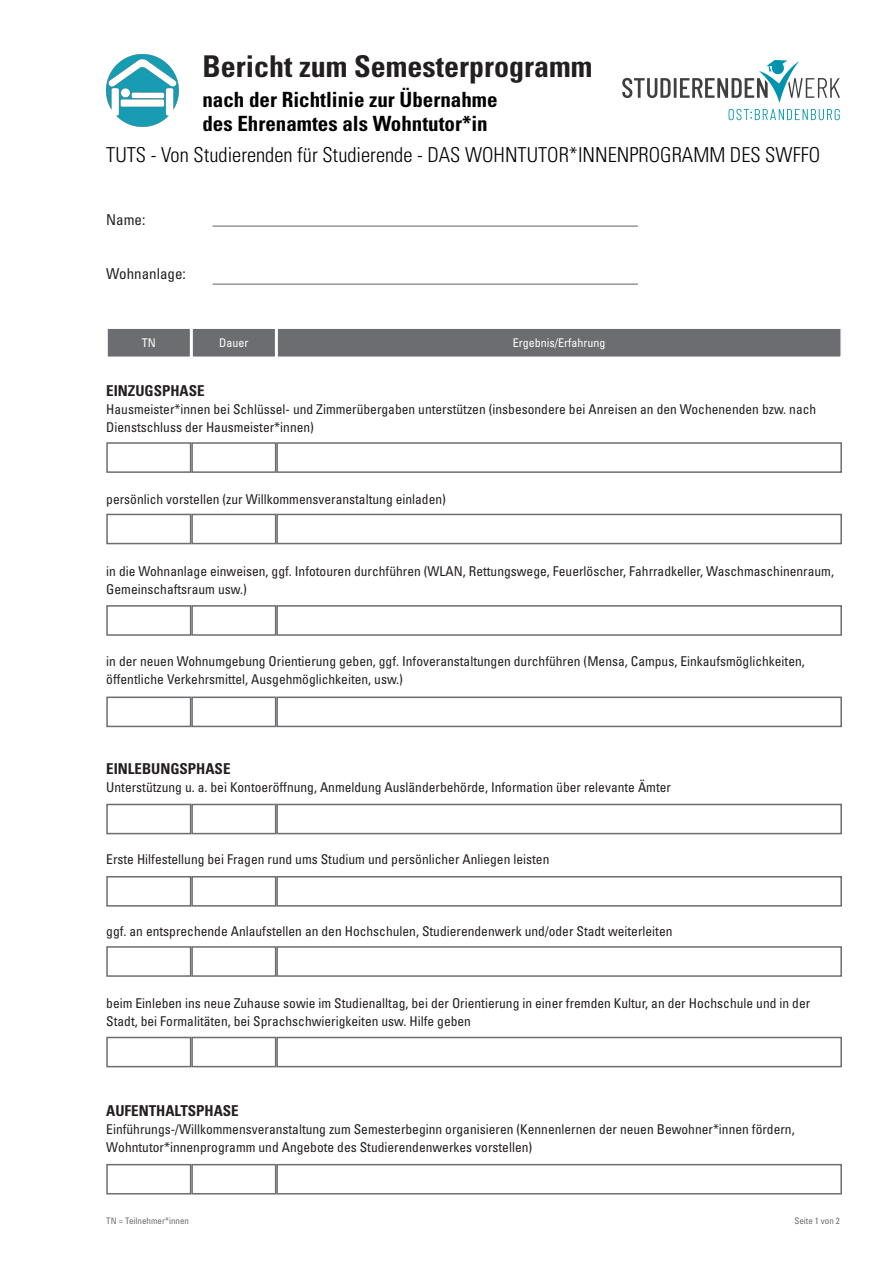
<style>
.page{position:relative;width:893px;height:1263px;background:#fff}
.page>*{position:absolute;margin:0;border:0;box-sizing:border-box;transform-origin:0 0}
.t1{font:700 condensed 30px "Univers";color:#231f20}
.t2{font:700 condensed 21px "Univers";color:#000}
.t3{font:300 condensed 20.55px "Univers";color:#000}
.t4{font:700 condensed 15px "Univers";color:#231f20}
.t5{font:condensed 15px "Univers";color:#231f20}
.t6{font:condensed 13.5px/18px "Univers";color:#231f20}
.t7{font:condensed 12px "Univers";color:#fff}
.t8{font:condensed 9px "Univers";color:#6c6d70}
</style>
<div class="page">
<hr style="left:213px;top:225px;width:425px;height:2px;background:#939598">
<hr style="left:213px;top:283px;width:425px;height:2px;background:#939598">
<div style="left:107px;top:328px;width:84px;height:29px;background:#6c6d70"></div>
<div style="left:106px;top:327px;width:85px;height:31px;border:2px solid #fff"></div>
<div style="left:192px;top:328px;width:84px;height:29px;background:#6c6d70"></div>
<div style="left:191px;top:327px;width:85px;height:31px;border:2px solid #fff"></div>
<div style="left:277px;top:328px;width:564px;height:29px;background:#6c6d70"></div>
<div style="left:276px;top:327px;width:566px;height:31px;border:2px solid #fff"></div>
<div style="left:106px;top:442px;width:85px;height:31px;background:#fff;border:2px solid #6c6d70"></div>
<div style="left:191px;top:442px;width:85px;height:31px;background:#fff;border:2px solid #6c6d70"></div>
<div style="left:276px;top:442px;width:566px;height:31px;background:#fff;border:2px solid #6c6d70"></div>
<div style="left:106px;top:514px;width:85px;height:30px;background:#fff;border:2px solid #6c6d70"></div>
<div style="left:191px;top:514px;width:85px;height:30px;background:#fff;border:2px solid #6c6d70"></div>
<div style="left:276px;top:514px;width:566px;height:30px;background:#fff;border:2px solid #6c6d70"></div>
<div style="left:106px;top:605px;width:85px;height:31px;background:#fff;border:2px solid #6c6d70"></div>
<div style="left:191px;top:605px;width:85px;height:31px;background:#fff;border:2px solid #6c6d70"></div>
<div style="left:276px;top:605px;width:566px;height:31px;background:#fff;border:2px solid #6c6d70"></div>
<div style="left:106px;top:696px;width:85px;height:31px;background:#fff;border:2px solid #6c6d70"></div>
<div style="left:191px;top:696px;width:85px;height:31px;background:#fff;border:2px solid #6c6d70"></div>
<div style="left:276px;top:696px;width:566px;height:31px;background:#fff;border:2px solid #6c6d70"></div>
<div style="left:106px;top:804px;width:85px;height:30px;background:#fff;border:2px solid #6c6d70"></div>
<div style="left:191px;top:804px;width:85px;height:30px;background:#fff;border:2px solid #6c6d70"></div>
<div style="left:276px;top:804px;width:566px;height:30px;background:#fff;border:2px solid #6c6d70"></div>
<div style="left:106px;top:876px;width:85px;height:31px;background:#fff;border:2px solid #6c6d70"></div>
<div style="left:191px;top:876px;width:85px;height:31px;background:#fff;border:2px solid #6c6d70"></div>
<div style="left:276px;top:876px;width:566px;height:31px;background:#fff;border:2px solid #6c6d70"></div>
<div style="left:106px;top:946px;width:85px;height:31px;background:#fff;border:2px solid #6c6d70"></div>
<div style="left:191px;top:946px;width:85px;height:31px;background:#fff;border:2px solid #6c6d70"></div>
<div style="left:276px;top:946px;width:566px;height:31px;background:#fff;border:2px solid #6c6d70"></div>
<div style="left:106px;top:1037px;width:85px;height:30px;background:#fff;border:2px solid #6c6d70"></div>
<div style="left:191px;top:1037px;width:85px;height:30px;background:#fff;border:2px solid #6c6d70"></div>
<div style="left:276px;top:1037px;width:566px;height:30px;background:#fff;border:2px solid #6c6d70"></div>
<div style="left:106px;top:1164px;width:85px;height:30px;background:#fff;border:2px solid #6c6d70"></div>
<div style="left:191px;top:1164px;width:85px;height:30px;background:#fff;border:2px solid #6c6d70"></div>
<div style="left:276px;top:1164px;width:566px;height:30px;background:#fff;border:2px solid #6c6d70"></div>
<img style="left:106px;top:54px;width:73px;height:72px">
<img style="left:622px;top:60px;width:218px;height:61px">
<p class="t1" style="left:202px;top:48px;width:391px">Bericht zum Semesterprogramm</p>
<p class="t2" style="left:202px;top:87px;width:297px">nach der Richtlinie zur Übernahme</p>
<p class="t2" style="left:202px;top:111px;width:287px">des Ehrenamtes als Wohntutor*in</p>
<p class="t3" style="left:106px;top:143px;width:715px">TUTS - Von Studierenden für Studierende - DAS WOHNTUTOR*INNENPROGRAMM DES SWFFO</p>
<p class="t5" style="left:106px;top:210px;width:41px">Name:</p>
<p class="t5" style="left:106px;top:264px;width:81px">Wohnanlage:</p>
<p class="t7" style="left:142px;top:335px;width:16px">TN</p>
<p class="t7" style="left:219px;top:335px;width:31px">Dauer</p>
<p class="t7" style="left:513px;top:335px;width:94px">Ergebnis/Erfahrung</p>
<p class="t4" style="left:106px;top:381px;width:100px">EINZUGSPHASE</p>
<p class="t6" style="left:106px;top:400px;width:711px">Hausmeister*innen bei Schlüssel- und Zimmerübergaben unterstützen (insbesondere bei Anreisen an den Wochenenden bzw. nach<br>Dienstschluss der Hausmeister*innen)</p>
<p class="t6" style="left:106px;top:490px;width:341px">persönlich vorstellen (zur Willkommensveranstaltung einladen)</p>
<p class="t6" style="left:106px;top:562px;width:729px">in die Wohnanlage einweisen, ggf. Infotouren durchführen (WLAN, Rettungswege, Feuerlöscher, Fahrradkeller, Waschmaschinenraum,<br>Gemeinschaftsraum usw.)</p>
<p class="t6" style="left:106px;top:652px;width:700px">in der neuen Wohnumgebung Orientierung geben, ggf. Infoveranstaltungen durchführen (Mensa, Campus, Einkaufsmöglichkeiten, öffentliche Verkehrsmittel, Ausgehmöglichkeiten, usw.)</p>
<p class="t4" style="left:106px;top:759px;width:126px">EINLEBUNGSPHASE</p>
<p class="t6" style="left:106px;top:778px;width:566px">Unterstützung u. a. bei Kontoeröffnung, Anmeldung Ausländerbehörde, Information über relevante Ämter</p>
<p class="t6" style="left:106px;top:850px;width:445px">Erste Hilfestellung bei Fragen rund ums Studium und persönlicher Anliegen leisten</p>
<p class="t6" style="left:106px;top:922px;width:568px">ggf. an entsprechende Anlaufstellen an den Hochschulen, Studierendenwerk und/oder Stadt weiterleiten</p>
<p class="t6" style="left:106px;top:994px;width:705px">beim Einleben ins neue Zuhause sowie im Studienalltag, bei der Orientierung in einer fremden Kultur, an der Hochschule und in der<br>Stadt, bei Formalitäten, bei Sprachschwierigkeiten usw. Hilfe geben</p>
<p class="t4" style="left:106px;top:1101px;width:134px">AUFENTHALTSPHASE</p>
<p class="t6" style="left:106px;top:1120px;width:690px;line-height:17.4px">Einführungs-/Willkommensveranstaltung zum Semesterbeginn organisieren (Kennenlernen der neuen Bewohner*innen fördern,<br>Wohntutor*innenprogramm und Angebote des Studierendenwerkes vorstellen)</p>
<p class="t8" style="left:106px;top:1214px;width:84px">TN = Teilnehmer*innen</p>
<p class="t8" style="left:794px;top:1214px;width:47px">Seite 1 von 2</p>
</div>
